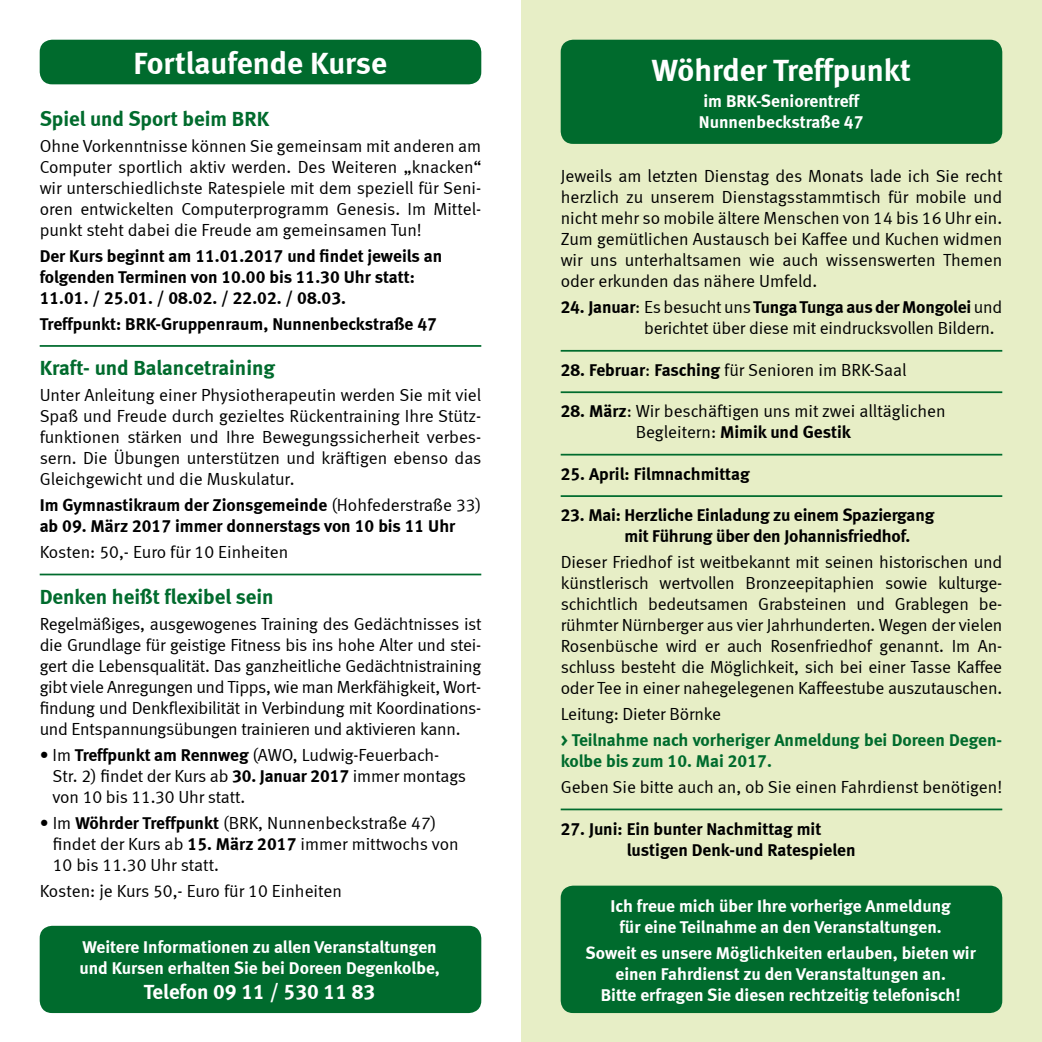
<style>
.page{position:relative;width:1042px;height:1042px;background:#fff}
.page>*{position:absolute;margin:0;border:0;box-sizing:border-box;transform-origin:0 0}
.t1{font:31.5px "Meta Bold LF";color:#fff}
.t2{font:21px "Meta Bold LF";color:#006b2d}
.t3{font:21px "Meta Bold LF";color:#fff}
.t4{font:17.5px/21px "Meta Normal LF";letter-spacing:-.005em;color:#000;text-align:justify}
.t5{font:17.5px/21px "Meta Bold LF";color:#000}
.t6{font:17.5px/21px "Meta Bold LF";color:#fff}
.t7{font:17.5px/21px "Meta Bold LF";color:#006b2d}
.s1{font-family:"Meta Normal LF"}
.s2{font-family:"Meta Bold LF"}
</style>
<div class="page">
<div style="left:521px;top:0;width:521px;height:1042px;background:#e7eec6"></div>
<div style="left:40px;top:40px;width:441px;height:44px;background:#006b2d;border-radius:12px"></div>
<hr style="left:40px;top:345px;width:441px;height:2px;background:#006b2d">
<hr style="left:40px;top:573px;width:441px;height:2px;background:#006b2d">
<hr style="left:561px;top:350px;width:441px;height:2px;background:#006b2d">
<hr style="left:561px;top:391px;width:441px;height:2px;background:#006b2d">
<hr style="left:561px;top:454px;width:441px;height:1px;background:#006b2d">
<hr style="left:561px;top:495px;width:441px;height:2px;background:#006b2d">
<hr style="left:561px;top:808px;width:441px;height:2px;background:#006b2d">
<div style="left:40px;top:926px;width:441px;height:87px;background:#006b2d;border-radius:12px"></div>
<div style="left:561px;top:40px;width:441px;height:104px;background:#006b2d;border-radius:12px"></div>
<div style="left:561px;top:885px;width:441px;height:128px;background:#006b2d;border-radius:12px"></div>
<h1 class="t1" style="left:133px;top:45px;width:255px">Fortlaufende Kurse</h1>
<p class="t2" style="left:40px;top:106px;width:231px">Spiel und Sport beim BRK</p>
<p class="t4" style="left:40px;top:135px;width:443px">Ohne Vorkenntnisse können Sie gemeinsam mit anderen am Computer sportlich aktiv werden. Des Weiteren „knacken“ wir unterschiedlichste Ratespiele mit dem speziell für Seni&shy;oren entwickelten Computerprogramm Genesis. Im Mittel&shy;punkt steht dabei die Freude am gemeinsamen Tun!</p>
<p class="t5" style="left:40px;top:245px;width:404px">Der Kurs beginnt am 11.01.2017 und findet jeweils an folgenden Terminen von 10.00 bis 11.30 Uhr statt:<br>11.01. / 25.01. / 08.02. / 22.02. / 08.03.</p>
<p class="t5" style="left:40px;top:313px;width:399px">Treffpunkt: BRK-Gruppenraum, Nunnenbeckstraße 47</p>
<p class="t2" style="left:40px;top:355px;width:237px">Kraft- und Balancetraining</p>
<p class="t4" style="left:40px;top:384px;width:443px">Unter Anleitung einer Physiotherapeutin werden Sie mit viel Spaß und Freude durch gezieltes Rückentraining Ihre Stütz&shy;funktionen stärken und Ihre Bewegungssicherheit verbes&shy;sern. Die Übungen unterstützen und kräftigen ebenso das Gleichgewicht und die Muskulatur.</p>
<p class="t5" style="left:40px;top:494px;width:443px">Im Gymnastikraum der Zionsgemeinde <span class="s1">(Hohfederstraße 33) </span>ab 09. März 2017 immer donnerstags von 10 bis 11 Uhr</p>
<p class="t4" style="left:40px;top:541px;width:250px">Kosten: 50,- Euro für 10 Einheiten</p>
<p class="t2" style="left:40px;top:584px;width:235px">Denken heißt flexibel sein</p>
<p class="t4" style="left:40px;top:613px;width:443px">Regelmäßiges, ausgewogenes Training des Gedächtnisses ist die Grundlage für geistige Fitness bis ins hohe Alter und stei&shy;gert die Lebensqualität. Das ganzheitliche Gedächtnistraining gibt viele Anregungen und Tipps, wie man Merkfähigkeit, Wort&shy;findung und Denkflexibilität in Verbindung mit Koordinations&shy;und Entspannungsübungen trainieren und aktivieren kann.</p>
<p class="t4" style="left:53px;top:744px;width:415px;text-align:left;text-indent:-13px">• Im <span class="s2">Treffpunkt am Rennweg</span> (AWO, Ludwig-Feuerbach-<br>Str. 2) findet der Kurs ab <span class="s2">30. Januar 2017</span> immer montags von 10 bis 11.30 Uhr statt.</p>
<p class="t4" style="left:53px;top:812px;width:407px;text-align:left;text-indent:-13px">• Im <span class="s2">Wöhrder Treffpunkt</span> (BRK, Nunnenbeckstraße 47) findet der Kurs ab <span class="s2">15. März 2017</span> immer mittwochs von<br>10 bis 11.30 Uhr statt.</p>
<p class="t4" style="left:40px;top:880px;width:304px">Kosten: je Kurs 50,- Euro für 10 Einheiten</p>
<p class="t6" style="left:79px;top:936px;width:362px">Weitere Informationen zu allen Veranstaltungen und Kursen erhalten Sie bei Doreen Degenkolbe,</p>
<p class="t3" style="left:144px;top:979px;width:233px">Telefon 09 11 / 530 11 83</p>
<h1 class="t1" style="left:652px;top:51px;width:260px">Wöhrder Treffpunkt</h1>
<p class="t6" style="left:699px;top:90px;width:166px">im BRK-Seniorentreff<br>Nunnenbeckstraße 47</p>
<p class="t4" style="left:561px;top:166px;width:443px">Jeweils am letzten Dienstag des Monats lade ich Sie recht herzlich zu unserem Dienstagsstammtisch für mobile und nicht mehr so mobile ältere Menschen von 14 bis 16 Uhr ein.<br>Zum gemütlichen Austausch bei Kaffee und Kuchen widmen wir uns unterhaltsamen wie auch wissenswerten Themen oder erkunden das nähere Umfeld.</p>
<p class="t5" style="left:561px;top:297px;width:443px">24. Januar<span class="s1">: Es besucht uns</span> Tunga Tunga aus der Mongolei <span class="s1">und</span></p>
<p class="t4" style="left:644px;top:318px;width:352px">berichtet über diese mit eindrucksvollen Bildern.</p>
<p class="t4" style="left:561px;top:359px;width:347px"><span class="s2">28. Februar</span>: <span class="s2">Fasching</span> für Senioren im BRK-Saal</p>
<p class="t4" style="left:561px;top:400px;width:386px"><span class="s2">28. März</span>: Wir beschäftigen uns mit zwei alltäglichen</p>
<p class="t5" style="left:636px;top:421px;width:217px"><span class="s1">Begleitern:</span> Mimik und Gestik</p>
<p class="t5" style="left:561px;top:463px;width:191px">25. April: Filmnachmittag</p>
<p class="t5" style="left:624px;top:504px;width:311px;text-indent:-64px">23. Mai: Herzliche Einladung zu einem Spaziergang mit Führung über den Johannisfriedhof.</p>
<p class="t4" style="left:561px;top:551px;width:443px">Dieser Friedhof ist weitbekannt mit seinen historischen und künstlerisch wertvollen Bronzeepitaphien sowie kulturge&shy;schichtlich bedeutsamen Grabsteinen und Grablegen be&shy;rühmter Nürnberger aus vier Jahrhunderten. Wegen der vielen Rosenbüsche wird er auch Rosenfriedhof genannt. Im An&shy;schluss besteht die Möglichkeit, sich bei einer Tasse Kaffee oder Tee in einer nahegelegenen Kaffeestube auszutauschen.</p>
<p class="t4" style="left:561px;top:703px;width:162px">Leitung: Dieter Börnke</p>
<p class="t7" style="left:561px;top:729px;width:443px">&gt; Teilnahme nach vorheriger Anmeldung bei Doreen Degen&shy;kolbe bis zum 10. Mai 2017.</p>
<p class="t4" style="left:561px;top:776px;width:443px">Geben Sie bitte auch an, ob Sie einen Fahrdienst benötigen!</p>
<p class="t5" style="left:627px;top:818px;width:230px;text-indent:-66px">27. Juni: Ein bunter Nachmittag mit lustigen Denk-und Ratespielen</p>
<p class="t6" style="left:610px;top:895px;width:342px;text-align:center">Ich freue mich über Ihre vorherige Anmeldung für eine Teilnahme an den Veranstaltungen.</p>
<p class="t6" style="left:585px;top:942px;width:392px;text-align:center">Soweit es unsere Möglichkeiten erlauben, bieten wir einen Fahrdienst zu den Veranstaltungen an.<br>Bitte erfragen Sie diesen rechtzeitig telefonisch!</p>
</div>
